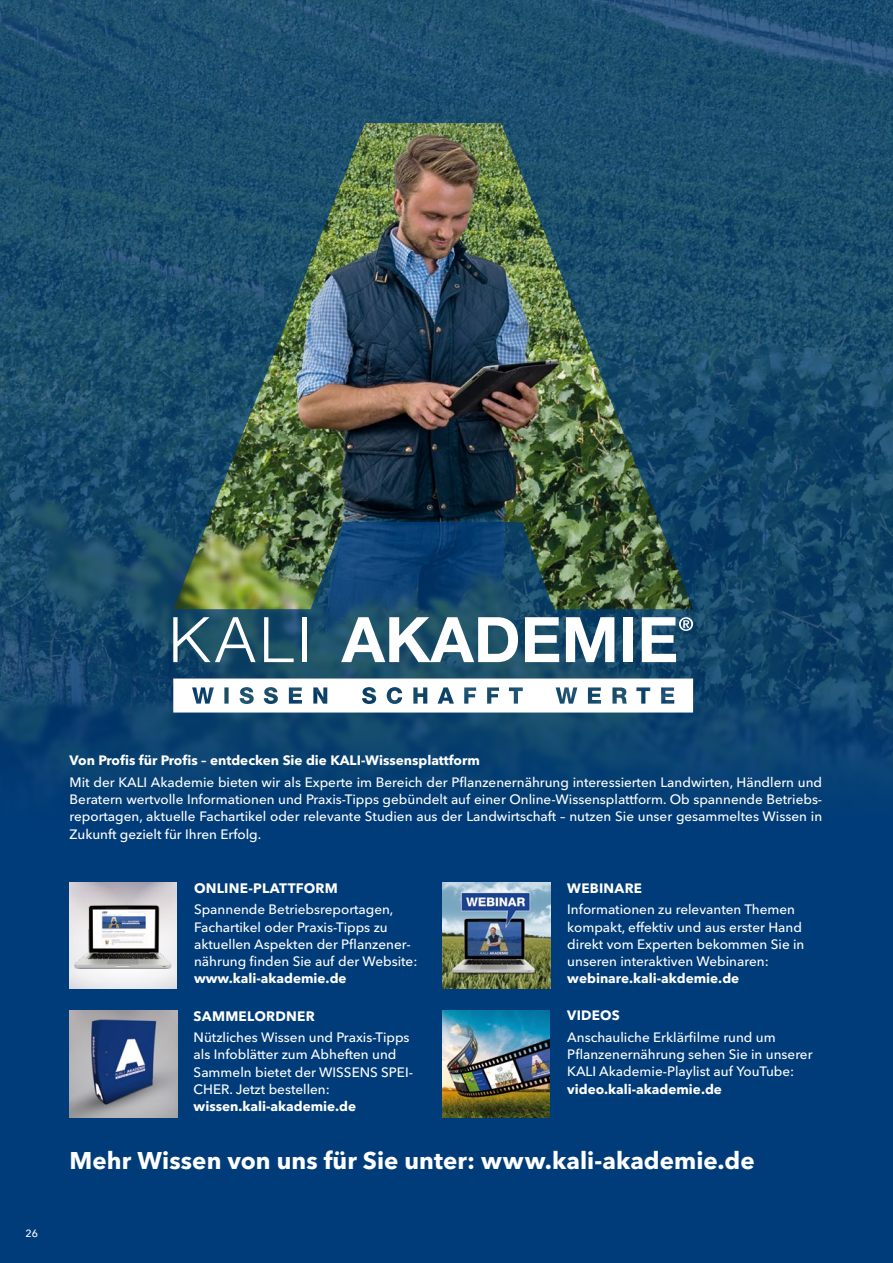
<style>
.page{position:relative;width:893px;height:1263px;background:#fff}
.page>*{position:absolute;margin:0;border:0;box-sizing:border-box;transform-origin:0 0}
.t1{font:700 24px "Avenir Next W1 G";letter-spacing:.005em;color:#fff}
.t2{font:700 13.65px "Avenir Next W1 G";letter-spacing:.015em;color:#fff}
.t3{font:500 13.5px/17.2px "Avenir Next W1 G";color:#fff}
.t4{font:700 13.5px "Avenir Next W1 G";color:#fff}
.t5{font:700 13.5px "Avenir Next W1 G";letter-spacing:.02em;color:#fff}
.t6{font:500 10.5px "Avenir Next";color:#fff}
</style>
<div class="page">
<img style="left:0;top:0;width:893px;height:661px">
<svg style="left:0;top:661px;width:893px;height:207px;background:#084072"></svg>
<div style="left:0;top:868px;width:893px;height:395px;background:#003c79"></div>
<svg style="left:173px;top:678px;width:520px;height:34px"></svg>
<svg style="left:264px;top:617px;width:30px;height:45px"></svg>
<hr style="left:302px;top:617px;width:4px;height:45px;background:#fff">
<svg style="left:173px;top:617px;width:83px;height:45px"></svg>
<svg style="left:566px;top:617px;width:48px;height:45px"></svg>
<svg style="left:341px;top:617px;width:177px;height:45px"></svg>
<svg style="left:525px;top:617px;width:34px;height:45px"></svg>
<div style="left:623px;top:617px;width:10px;height:45px;background:#fff"></div>
<svg style="left:642px;top:617px;width:51px;height:45px"></svg>
<img style="left:70px;top:1010px;width:107px;height:107px">
<img style="left:443px;top:883px;width:107px;height:106px">
<img style="left:443px;top:1010px;width:107px;height:107px">
<img style="left:70px;top:883px;width:107px;height:105px">
<img style="left:70px;top:898px;width:107px;height:76px">
<p class="t6" style="left:26px;top:1225px;width:14px">26</p>
<p class="t4" style="left:70px;top:750px;width:412px">Von Profis für Profis – entdecken Sie die KALI-Wissensplattform</p>
<p class="t3" style="left:70px;top:772px;width:754px;text-align:justify">Mit der KALI Akademie bieten wir als Experte im Bereich der Pflanzenernährung interessierten Landwirten, Händlern und Beratern wertvolle Informationen und Praxis-Tipps gebündelt auf einer Online-Wissensplattform. Ob spannende Betriebs&shy;reportagen, aktuelle Fachartikel oder relevante Studien aus der Landwirtschaft – nutzen Sie unser gesammeltes Wissen in Zukunft gezielt für Ihren Erfolg.</p>
<p class="t2" style="left:194px;top:877px;width:145px">ONLINE-PLATTFORM</p>
<p class="t3" style="left:194px;top:900px;width:225px">Spannende Betriebsreportagen, Fachartikel oder Praxis-Tipps zu aktuellen Aspekten der Pflanzener&shy;nährung finden Sie auf der Website:</p>
<p class="t4" style="left:194px;top:968px;width:154px">www.kali-akademie.de</p>
<p class="t2" style="left:194px;top:1005px;width:123px">SAMMELORDNER</p>
<p class="t3" style="left:194px;top:1027px;width:221px">Nützliches Wissen und Praxis-Tipps als Infoblätter zum Abheften und<br>Sammeln bietet der WISSENS SPEI-<br>CHER. Jetzt bestellen:</p>
<p class="t4" style="left:194px;top:1095px;width:164px">wissen.kali-akademie.de</p>
<p class="t5" style="left:567px;top:877px;width:76px">WEBINARE</p>
<p class="t3" style="left:567px;top:900px;width:239px">Informationen zu relevanten Themen kompakt, effektiv und aus erster Hand direkt vom Experten bekommen Sie in unseren interaktiven Webinaren:</p>
<p class="t4" style="left:567px;top:968px;width:173px">webinare.kali-akdemie.de</p>
<p class="t4" style="left:567px;top:1005px;width:54px">VIDEOS</p>
<p class="t3" style="left:567px;top:1027px;width:247px">Anschauliche Erklärfilme rund um<br>Pflanzenernährung sehen Sie in unserer<br>KALI Akademie-Playlist auf YouTube:</p>
<p class="t4" style="left:567px;top:1078px;width:156px">video.kali-akademie.de</p>
<h1 class="t1" style="left:70px;top:1142px;width:686px">Mehr Wissen von uns für Sie unter: www.kali-akademie.de</h1>
</div>
